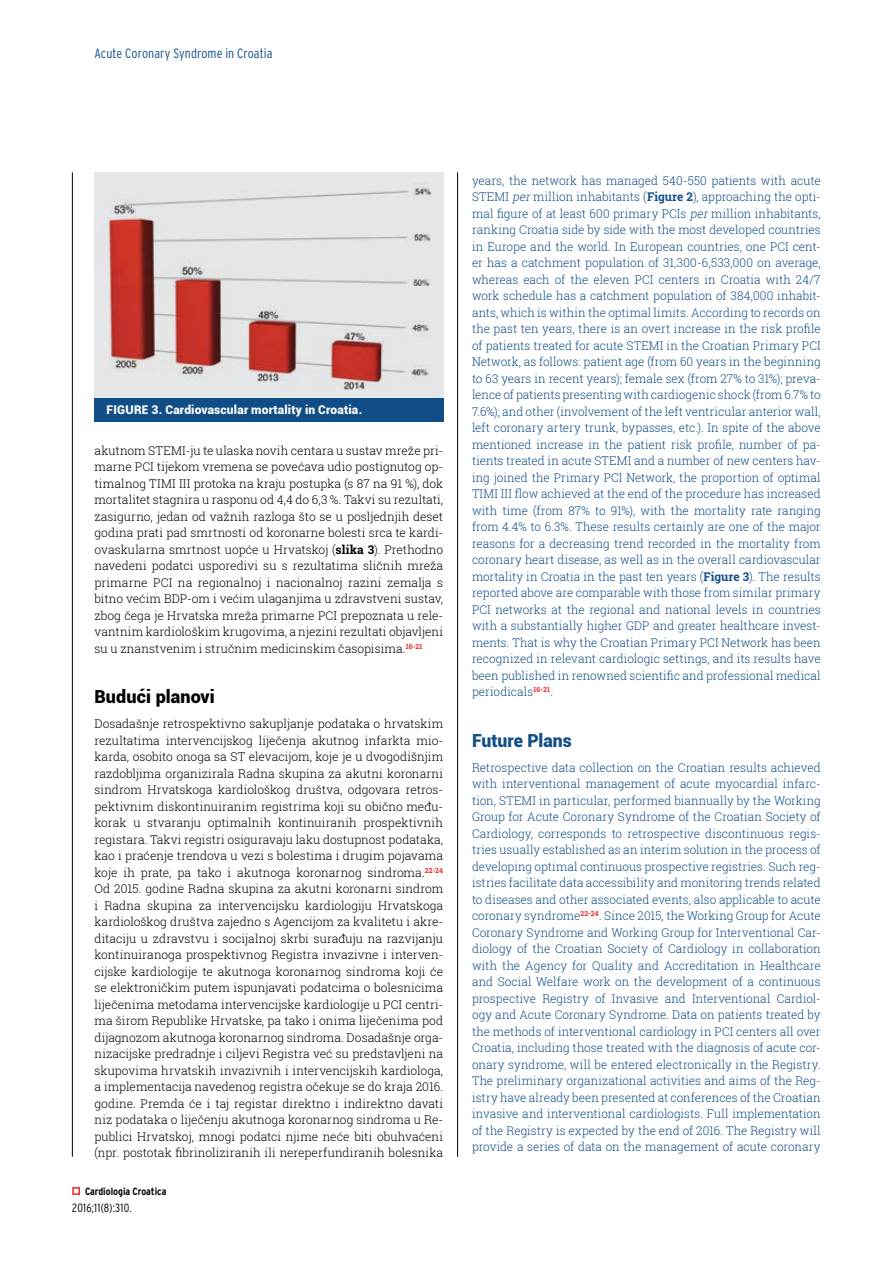
<style>
.page{position:relative;width:893px;height:1263px;background:#fff}
.page>*{position:absolute;margin:0;border:0;box-sizing:border-box;transform-origin:0 0}
.t1{font:900 18px "Roboto";letter-spacing:.005em;color:#000}
.t2{font:900 18px "Roboto";letter-spacing:.005em;color:#114d86}
.t3{font:300 condensed 13.5px "Interstate";letter-spacing:.01em;color:#114d86}
.t4{font:300 12px/16.5px "Roboto Slab";color:#114d86;text-align:justify}
.t5{font:300 12px/16.5px "Roboto Slab";letter-spacing:.005em;color:#000;text-align:justify}
.t6{font:900 12px "Roboto";letter-spacing:.015em;color:#fff}
.t7{font:300 condensed 12px "Interstate";letter-spacing:.02em;color:#000}
.t8{font:700 condensed 10.5px "Interstate";color:#000}
.s1{font-weight:700}
.s2{font-style:italic}
</style>
<div class="page">
<div style="left:72px;top:1187px;width:8px;height:8px;border:2px solid #ee292a"></div>
<hr style="left:72px;top:172px;width:1px;height:985px;background:#000">
<hr style="left:457px;top:172px;width:1px;height:985px;background:#000">
<div style="left:94px;top:172px;width:350px;height:232px;background:#e6e7e8"></div>
<div style="left:94px;top:398px;width:350px;height:24px;background:#114d86"></div>
<img style="left:104px;top:183px;width:328px;height:207px">
<p class="t3" style="left:94px;top:46px;width:179px">Acute Coronary Syndrome in Croatia</p>
<p class="t6" style="left:106px;top:401px;width:257px">FIGURE 3. Cardiovascular mortality in Croatia.</p>
<p class="t5" style="left:94px;top:442px;width:350px">akutnom STEMI-ju te ulaska novih centara u sustav mreže pri&shy;marne PCI tijekom vremena se povećava udio postignutog op&shy;timalnog TIMI III protoka na kraju postupka (s 87 na 91 %), dok mortalitet stagnira u rasponu od 4,4 do 6,3 %. Takvi su rezultati, zasigurno, jedan od važnih razloga što se u posljednjih deset godina prati pad smrtnosti od koronarne bolesti srca te kardi&shy;ovaskularna smrtnost uopće u Hrvatskoj (<span class="s1">slika 3</span>). Prethodno navedeni podatci usporedivi su s rezultatima sličnih mreža primarne PCI na regionalnoj i nacionalnoj razini zemalja s bitno većim BDP-om i većim ulaganjima u zdravstveni sustav, zbog čega je Hrvatska mreža primarne PCI prepoznata u rele&shy;vantnim kardiološkim krugovima, a njezini rezultati objavljeni su u znanstvenim i stručnim medicinskim časopisima.<sup>16-21</sup></p>
<h1 class="t1" style="left:94px;top:684px;width:122px">Budući planovi</h1>
<p class="t5" style="left:94px;top:715px;width:350px">Dosadašnje retrospektivno sakupljanje podataka o hrvatskim rezultatima intervencijskog liječenja akutnog infarkta mio&shy;karda, osobito onoga sa ST elevacijom, koje je u dvogodišnjim razdobljima organizirala Radna skupina za akutni koronarni sindrom Hrvatskoga kardiološkog društva, odgovara retros&shy;pektivnim diskontinuiranim registrima koji su obično među&shy;korak u stvaranju optimalnih kontinuiranih prospektivnih registara. Takvi registri osiguravaju laku dostupnost podataka, kao i praćenje trendova u vezi s bolestima i drugim pojavama koje ih prate, pa tako i akutnoga koronarnog sindroma.<sup>22-24<br></sup>Od 2015. godine Radna skupina za akutni koronarni sindrom i Radna skupina za intervencijsku kardiologiju Hrvatskoga kardiološkog društva zajedno s Agencijom za kvalitetu i akre&shy;ditaciju u zdravstvu i socijalnoj skrbi surađuju na razvijanju kontinuiranoga prospektivnog Registra invazivne i interven&shy;cijske kardiologije te akutnoga koronarnog sindroma koji će se elektroničkim putem ispunjavati podatcima o bolesnicima liječenima metodama intervencijske kardiologije u PCI centri&shy;ma širom Republike Hrvatske, pa tako i onima liječenima pod dijagnozom akutnoga koronarnog sindroma. Dosadašnje orga&shy;nizacijske predradnje i ciljevi Registra već su predstavljeni na skupovima hrvatskih invazivnih i intervencijskih kardiologa, a implementacija navedenog registra očekuje se do kraja 2016. godine. Premda će i taj registar direktno i indirektno davati niz podataka o liječenju akutnoga koronarnog sindroma u Re&shy;publici Hrvatskoj, mnogi podatci njime neće biti obuhvaćeni (npr. postotak fibrinoliziranih ili nereperfundiranih bolesnika</p>
<p class="t8" style="left:85px;top:1185px;width:83px">Cardiologia Croatica</p>
<p class="t7" style="left:72px;top:1201px;width:61px">2016;11(8):310.</p>
<p class="t4" style="left:472px;top:172px;width:350px">years, the network has managed 540-550 patients with acute STEMI <span class="s2">per</span>million inhabitants (<span class="s1">Figure 2</span>), approaching the opti&shy;mal figure of at least 600 primary PCIs <span class="s2">per</span>million inhabitants, ranking Croatia side by side with the most developed countries in Europe and the world. In European countries, one PCI cent&shy;er has a catchment population of 31,300-6,533,000 on average, whereas each of the eleven PCI centers in Croatia with 24/7 work schedule has a catchment population of 384,000 inhabit&shy;ants, which is within the optimal limits. According to records on the past ten years, there is an overt increase in the risk profile of patients treated for acute STEMI in the Croatian Primary PCI Network, as follows: patient age (from 60 years in the beginning to 63 years in recent years); female sex (from 27% to 31%); preva&shy;lence of patients presenting with cardiogenic shock (from 6.7% to 7.6%); and other (involvement of the left ventricular anterior wall, left coronary artery trunk, bypasses, etc.). In spite of the above mentioned increase in the patient risk profile, number of pa&shy;tients treated in acute STEMI and a number of new centers hav&shy;ing joined the Primary PCI Network, the proportion of optimal TIMI III flow achieved at the end of the procedure has increased with time (from 87% to 91%), with the mortality rate ranging from 4.4% to 6.3%. These results certainly are one of the major reasons for a decreasing trend recorded in the mortality from coronary heart disease, as well as in the overall cardiovascular mortality in Croatia in the past ten years (<span class="s1">Figure 3</span>). The results reported above are comparable with those from similar primary PCI networks at the regional and national levels in countries with a substantially higher GDP and greater healthcare invest&shy;ments. That is why the Croatian Primary PCI Network has been recognized in relevant cardiologic settings, and its results have been published in renowned scientific and professional medical periodicals<sup>16-21</sup>.</p>
<h1 class="t2" style="left:472px;top:728px;width:101px">Future Plans</h1>
<p class="t4" style="left:472px;top:759px;width:350px">Retrospective data collection on the Croatian results achieved with interventional management of acute myocardial infarc&shy;tion, STEMI in particular, performed biannually by the Working Group for Acute Coronary Syndrome of the Croatian Society of Cardiology, corresponds to retrospective discontinuous regis&shy;tries usually established as an interim solution in the process of developing optimal continuous prospective registries. Such reg&shy;istries facilitate data accessibility and monitoring trends related to diseases and other associated events, also applicable to acute coronary syndrome<sup>22-24</sup>. Since 2015, the Working Group for Acute Coronary Syndrome and Working Group for Interventional Car&shy;diology of the Croatian Society of Cardiology in collaboration with the Agency for Quality and Accreditation in Healthcare and Social Welfare work on the development of a continuous prospective Registry of Invasive and Interventional Cardiol&shy;ogy and Acute Coronary Syndrome. Data on patients treated by the methods of interventional cardiology in PCI centers all over Croatia, including those treated with the diagnosis of acute cor&shy;onary syndrome, will be entered electronically in the Registry.<br>The preliminary organizational activities and aims of the Reg&shy;istry have already been presented at conferences of the Croatian invasive and interventional cardiologists. Full implementation of the Registry is expected by the end of 2016. The Registry will provide a series of data on the management of acute coronary</p>
</div>
